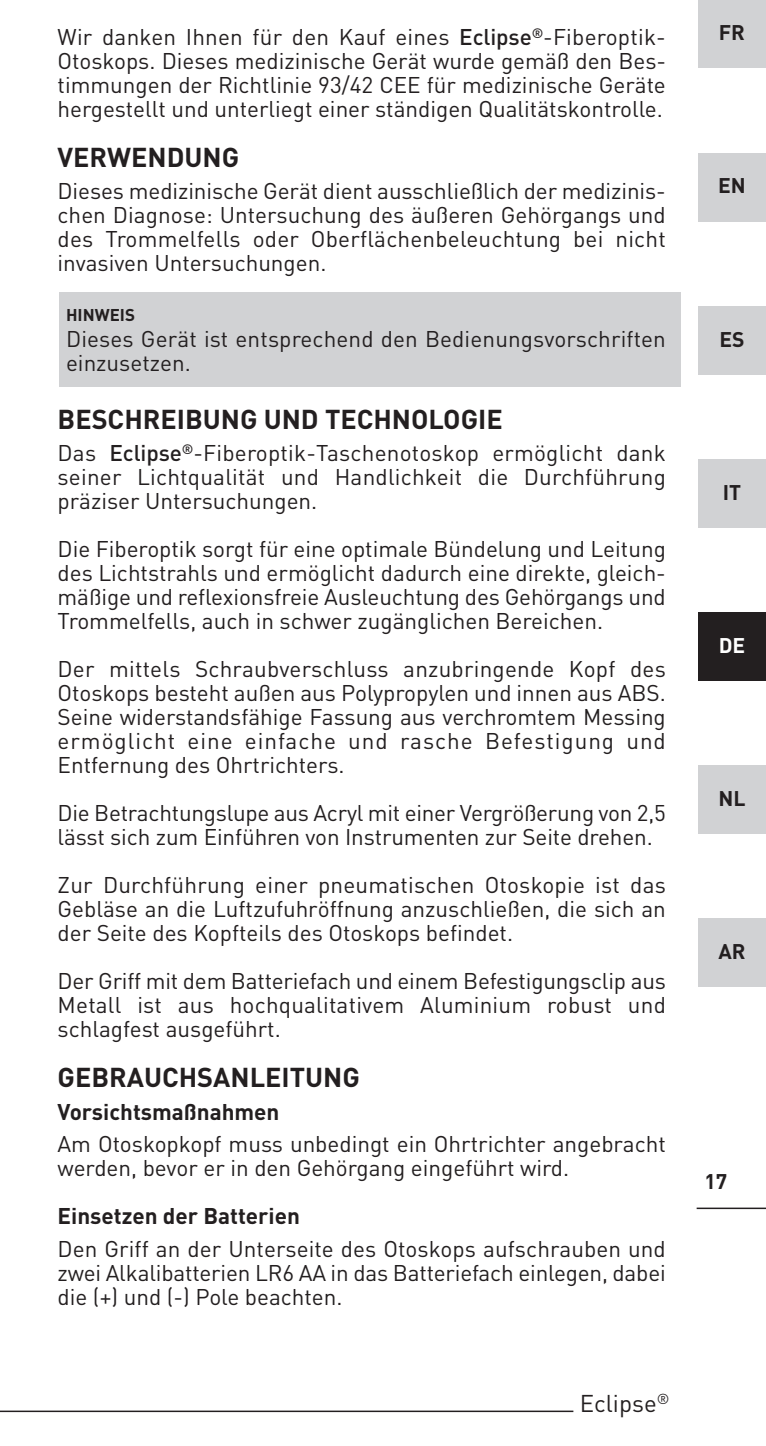
<style>
.page{position:relative;width:766px;height:1446px;background:#fff}
.page>*{position:absolute;margin:0;border:0;box-sizing:border-box;transform-origin:0 0}
.t1{font:700 27px "DIN";color:#231f20}
.t2{font:24px "DIN";color:#231f20}
.t3{font:22.5px/24px "DIN";color:#231f20;text-align:justify}
.t4{font:700 22.5px "DIN";color:#231f20}
.t5{font:700 21px "DIN";color:#231f20}
.t6{font:700 21px "DIN";color:#fff}
.t7{font:700 16.8px "DIN";color:#231f20}
.s1{font-weight:500}
</style>
<div class="page">
<div style="left:60px;top:292px;width:620px;height:95px;background:#d1d2d4"></div>
<div style="left:697px;top:0;width:68px;height:68px;background:#d1d2d4"></div>
<div style="left:697px;top:153px;width:68px;height:68px;background:#d1d2d4"></div>
<div style="left:697px;top:306px;width:68px;height:68px;background:#d1d2d4"></div>
<div style="left:697px;top:459px;width:68px;height:68px;background:#d1d2d4"></div>
<div style="left:697px;top:612px;width:68px;height:68px;background:#231f20"></div>
<div style="left:697px;top:765px;width:68px;height:68px;background:#d1d2d4"></div>
<div style="left:697px;top:918px;width:68px;height:68px;background:#d1d2d4"></div>
<hr style="left:696px;top:1207px;width:69px;height:2px;background:#231f20">
<hr style="left:0;top:1410px;width:573px;height:2px;background:#231f20">
<p class="t3" style="left:58px;top:25px;width:610px">Wir danken Ihnen für den Kauf eines <span class="s1">Eclipse</span><sup>®</sup>-Fiberoptik-Otoskops. Dieses medizinische Gerät wurde gemäß den Bes&shy;timmungen der Richtlinie 93/42 CEE für medizinische Geräte hergestellt und unterliegt einer ständigen Qualitätskontrolle.</p>
<p class="t1" style="left:58px;top:141px;width:183px">VERWENDUNG</p>
<p class="t3" style="left:58px;top:179px;width:609px">Dieses medizinische Gerät dient ausschließlich der medizinis&shy;chen Diagnose: Untersuchung des äußeren Gehörgangs und des Trommelfells oder Oberflächenbeleuchtung bei nicht invasiven Untersuchungen.</p>
<p class="t7" style="left:66px;top:305px;width:70px">HINWEIS</p>
<p class="t3" style="left:66px;top:327px;width:601px">Dieses Gerät ist entsprechend den Bedienungsvorschriften einzusetzen.</p>
<p class="t1" style="left:58px;top:404px;width:446px">BESCHREIBUNG UND TECHNOLOGIE</p>
<p class="t3" style="left:58px;top:441px;width:609px">Das <span class="s1">Eclipse</span><sup>®</sup>-Fiberoptik-Taschenotoskop ermöglicht dank seiner Lichtqualität und Handlichkeit die Durchführung präziser Untersuchungen.</p>
<p class="t3" style="left:58px;top:537px;width:609px">Die Fiberoptik sorgt für eine optimale Bündelung und Leitung des Lichtstrahls und ermöglicht dadurch eine direkte, gleich&shy;mäßige und reflexionsfreie Ausleuchtung des Gehörgangs und Trommelfells, auch in schwer zugänglichen Bereichen.</p>
<p class="t3" style="left:58px;top:657px;width:609px">Der mittels Schraubverschluss anzubringende Kopf des Otoskops besteht außen aus Polypropylen und innen aus ABS.<br>Seine widerstandsfähige Fassung aus verchromtem Messing ermöglicht eine einfache und rasche Befestigung und Entfernung des Ohrtrichters.</p>
<p class="t3" style="left:58px;top:801px;width:609px">Die Betrachtungslupe aus Acryl mit einer Vergrößerung von 2,5 lässt sich zum Einführen von Instrumenten zur Seite drehen.</p>
<p class="t3" style="left:58px;top:873px;width:609px">Zur Durchführung einer pneumatischen Otoskopie ist das Gebläse an die Luftzufuhröffnung anzuschließen, die sich an der Seite des Kopfteils des Otoskops befindet.</p>
<p class="t3" style="left:58px;top:969px;width:609px">Der Griff mit dem Batteriefach und einem Befestigungsclip aus Metall ist aus hochqualitativem Aluminium robust und schlagfest ausgeführt.</p>
<p class="t1" style="left:58px;top:1062px;width:304px">GEBRAUCHSANLEITUNG</p>
<p class="t4" style="left:58px;top:1098px;width:223px">Vorsichtsmaßnahmen</p>
<p class="t3" style="left:58px;top:1132px;width:609px">Am Otoskopkopf muss unbedingt ein Ohrtrichter angebracht werden, bevor er in den Gehörgang eingeführt wird.</p>
<p class="t4" style="left:58px;top:1203px;width:244px">Einsetzen der Batterien</p>
<p class="t3" style="left:58px;top:1237px;width:609px">Den Griff an der Unterseite des Otoskops aufschrauben und zwei Alkalibatterien LR6 AA in das Batteriefach einlegen, dabei die (+) und (-) Pole beachten.</p>
<p class="t2" style="left:579px;top:1389px;width:91px">Eclipse<sup>®</sup></p>
<p class="t5" style="left:718px;top:21px;width:28px">FR</p>
<p class="t5" style="left:718px;top:174px;width:29px">EN</p>
<p class="t5" style="left:719px;top:327px;width:27px">ES</p>
<p class="t5" style="left:722px;top:480px;width:20px">IT</p>
<p class="t6" style="left:718px;top:633px;width:28px">DE</p>
<p class="t5" style="left:718px;top:786px;width:28px">NL</p>
<p class="t5" style="left:718px;top:939px;width:29px">AR</p>
<p class="t5" style="left:704px;top:1170px;width:24px">17</p>
</div>
